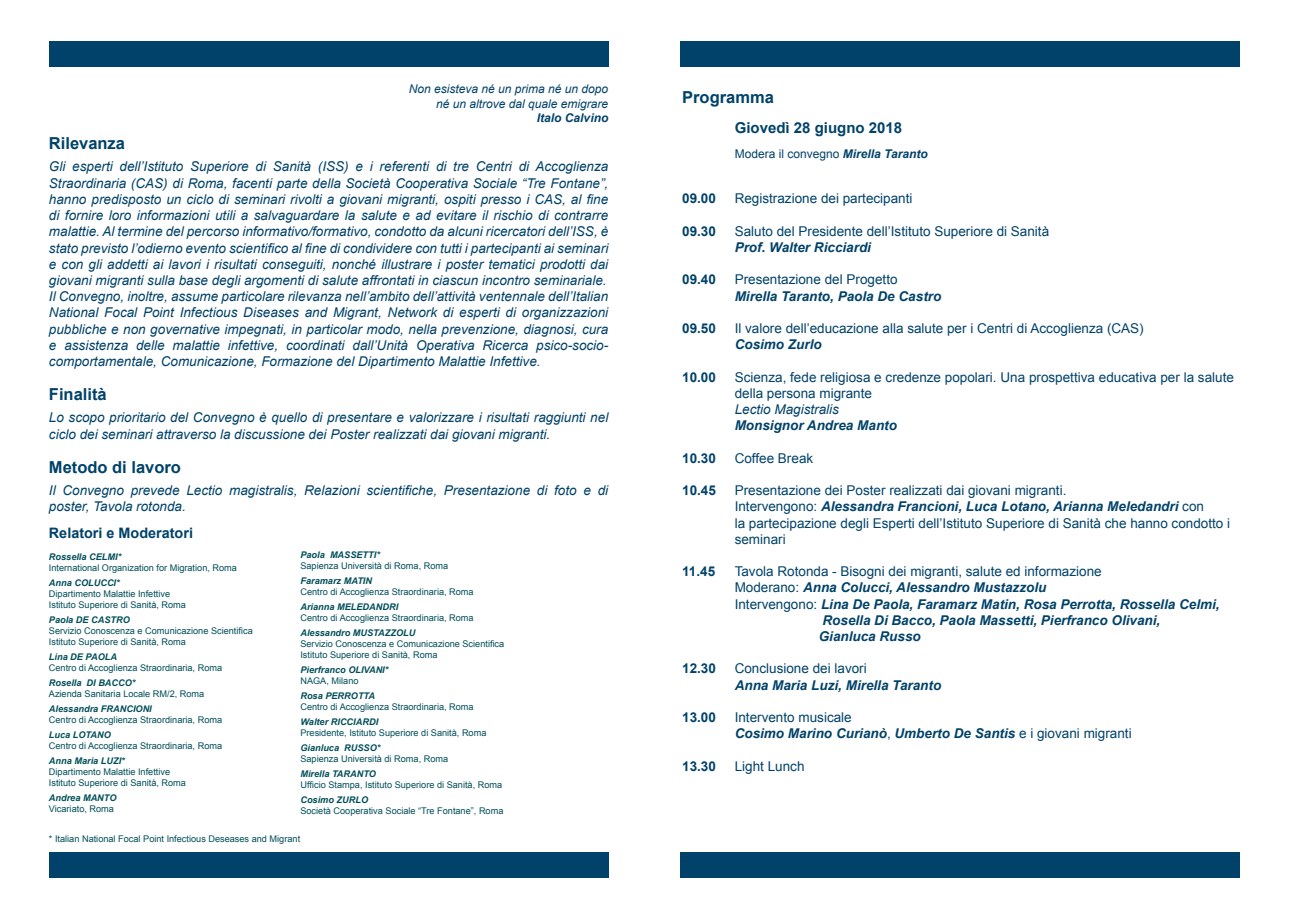
<style>
.page{position:relative;width:1289px;height:919px;background:#fff}
.page>*{position:absolute;margin:0;border:0;box-sizing:border-box;transform-origin:0 0}
.t1{font:700 16.5px "Arial";color:#004269}
.t2{font:700 15px "Arial";color:#004269}
.t3{font:700 14.4px "Arial";color:#004269}
.t4{font:italic 13.5px/16.2px "Arial";color:#004269;text-align:justify}
.t5{font:13.5px/16.2px "Arial";color:#004269}
.t6{font:italic 700 13.5px/16.2px "Arial";color:#004269}
.t7{font:700 13.5px "Arial";color:#004269}
.t8{font:italic 12px "Arial";color:#004269}
.t9{font:12px "Arial";color:#004269}
.t10{font:italic 700 12px "Arial";color:#004269}
.t11{font:9.15px "Arial";color:#004e59}
.t12{font:italic 700 9.15px "Arial";color:#004e59}
.s1{font-weight:700;font-style:italic}
.s2{font-weight:400;font-style:normal}
</style>
<div class="page">
<div style="left:49px;top:41px;width:559px;height:26px;background:#004269"></div>
<div style="left:680px;top:41px;width:559px;height:26px;background:#004269"></div>
<div style="left:49px;top:852px;width:559px;height:25px;background:#004269"></div>
<div style="left:680px;top:852px;width:559px;height:25px;background:#004269"></div>
<p class="t8" style="left:409px;top:81px;width:201px">Non esisteva né un prima né un dopo</p>
<p class="t8" style="left:436px;top:95px;width:174px">né un altrove dal quale emigrare</p>
<p class="t10" style="left:537px;top:110px;width:73px">Italo Calvino</p>
<p class="t1" style="left:49px;top:132px;width:78px">Rilevanza</p>
<p class="t4" style="left:49px;top:159px;width:561px">Gli esperti dell’Istituto Superiore di Sanità (ISS) e i referenti di tre Centri di Accoglienza Straordinaria (CAS) di Roma, facenti parte della Società Cooperativa Sociale “Tre Fontane”, hanno predisposto un ciclo di seminari rivolti a giovani migranti, ospiti presso i CAS, al fine di fornire loro informazioni utili a salvaguardare la salute e ad evitare il rischio di contrarre malattie. Al termine del percorso informativo/formativo, condotto da alcuni ricercatori dell’ISS, è stato previsto l’odierno evento scientifico al fine di condividere con tutti i partecipanti ai seminari e con gli addetti ai lavori i risultati conseguiti, nonché illustrare i poster tematici prodotti dai giovani migranti sulla base degli argomenti di salute affrontati in ciascun incontro seminariale.</p>
<p class="t4" style="left:49px;top:288px;width:561px">Il Convegno, inoltre, assume particolare rilevanza nell’ambito dell’attività ventennale dell’Italian National Focal Point Infectious Diseases and Migrant, Network di esperti di organizzazioni pubbliche e non governative impegnati, in particolar modo, nella prevenzione, diagnosi, cura e assistenza delle malattie infettive, coordinati dall’Unità Operativa Ricerca psico-socio&shy;comportamentale, Comunicazione, Formazione del Dipartimento Malattie Infettive.</p>
<p class="t1" style="left:49px;top:383px;width:59px">Finalità</p>
<p class="t4" style="left:49px;top:410px;width:561px">Lo scopo prioritario del Convegno è quello di presentare e valorizzare i risultati raggiunti nel ciclo dei seminari attraverso la discussione dei Poster realizzati dai giovani migranti.</p>
<p class="t1" style="left:49px;top:456px;width:134px">Metodo di lavoro</p>
<p class="t4" style="left:49px;top:482px;width:561px">Il Convegno prevede Lectio magistralis, Relazioni scientifiche, Presentazione di foto e di poster, Tavola rotonda.</p>
<p class="t3" style="left:49px;top:523px;width:146px">Relatori e Moderatori</p>
<p class="t12" style="left:49px;top:550px;width:74px">Rossella CELMI*</p>
<p class="t11" style="left:49px;top:562px;width:189px">International Organization for Migration, Roma</p>
<p class="t12" style="left:49px;top:576px;width:72px">Anna COLUCCI*</p>
<p class="t11" style="left:49px;top:587px;width:123px">Dipartimento Malattie Infettive</p>
<p class="t11" style="left:49px;top:598px;width:139px">Istituto Superiore di Sanità, Roma</p>
<p class="t12" style="left:49px;top:613px;width:82px">Paola DE CASTRO</p>
<p class="t11" style="left:49px;top:624px;width:205px">Servizio Conoscenza e Comunicazione Scientifica</p>
<p class="t11" style="left:49px;top:635px;width:139px">Istituto Superiore di Sanità, Roma</p>
<p class="t12" style="left:49px;top:650px;width:70px">Lina DE PAOLA</p>
<p class="t11" style="left:49px;top:661px;width:175px">Centro di Accoglienza Straordinaria, Roma</p>
<p class="t12" style="left:49px;top:676px;width:88px">Rosella DI BACCO*</p>
<p class="t11" style="left:49px;top:687px;width:157px">Azienda Sanitaria Locale RM/2, Roma</p>
<p class="t12" style="left:49px;top:702px;width:104px">Alessandra FRANCIONI</p>
<p class="t11" style="left:49px;top:713px;width:175px">Centro di Accoglienza Straordinaria, Roma</p>
<p class="t12" style="left:49px;top:728px;width:63px">Luca LOTANO</p>
<p class="t11" style="left:49px;top:739px;width:175px">Centro di Accoglienza Straordinaria, Roma</p>
<p class="t12" style="left:49px;top:754px;width:77px">Anna Maria LUZI*</p>
<p class="t11" style="left:49px;top:765px;width:123px">Dipartimento Malattie Infettive</p>
<p class="t11" style="left:49px;top:776px;width:139px">Istituto Superiore di Sanità, Roma</p>
<p class="t12" style="left:49px;top:791px;width:69px">Andrea MANTO</p>
<p class="t11" style="left:49px;top:802px;width:67px">Vicariato, Roma</p>
<p class="t12" style="left:300px;top:549px;width:81px">Paola MASSETTI*</p>
<p class="t11" style="left:300px;top:560px;width:149px">Sapienza Università di Roma, Roma</p>
<p class="t12" style="left:300px;top:575px;width:73px">Faramarz MATIN</p>
<p class="t11" style="left:300px;top:586px;width:175px">Centro di Accoglienza Straordinaria, Roma</p>
<p class="t12" style="left:300px;top:601px;width:99px">Arianna MELEDANDRI</p>
<p class="t11" style="left:300px;top:612px;width:175px">Centro di Accoglienza Straordinaria, Roma</p>
<p class="t12" style="left:300px;top:627px;width:116px">Alessandro MUSTAZZOLU</p>
<p class="t11" style="left:300px;top:638px;width:205px">Servizio Conoscenza e Comunicazione Scientifica</p>
<p class="t11" style="left:300px;top:649px;width:139px">Istituto Superiore di Sanità, Roma</p>
<p class="t12" style="left:300px;top:663px;width:89px">Pierfranco OLIVANI*</p>
<p class="t11" style="left:300px;top:675px;width:60px">NAGA, Milano</p>
<p class="t12" style="left:300px;top:689px;width:76px">Rosa PERROTTA</p>
<p class="t11" style="left:300px;top:700px;width:175px">Centro di Accoglienza Straordinaria, Roma</p>
<p class="t12" style="left:300px;top:715px;width:79px">Walter RICCIARDI</p>
<p class="t11" style="left:300px;top:726px;width:187px">Presidente, Istituto Superiore di Sanità, Roma</p>
<p class="t12" style="left:300px;top:741px;width:81px">Gianluca RUSSO*</p>
<p class="t11" style="left:300px;top:752px;width:149px">Sapienza Università di Roma, Roma</p>
<p class="t12" style="left:300px;top:767px;width:77px">Mirella TARANTO</p>
<p class="t11" style="left:300px;top:778px;width:203px">Ufficio Stampa, Istituto Superiore di Sanità, Roma</p>
<p class="t12" style="left:300px;top:793px;width:69px">Cosimo ZURLO</p>
<p class="t11" style="left:300px;top:804px;width:204px">Società Cooperativa Sociale “Tre Fontane”, Roma</p>
<p class="t11" style="left:49px;top:832px;width:253px">* Italian National Focal Point Infectious Deseases and Migrant</p>
<p class="t1" style="left:682px;top:86px;width:93px">Programma</p>
<p class="t2" style="left:734px;top:117px;width:169px">Giovedì 28 giugno 2018</p>
<p class="t9" style="left:734px;top:146px;width:194px">Modera il convegno <span class="s1">Mirella Taranto</span></p>
<p class="t7" style="left:682px;top:189px;width:35px">09.00</p>
<p class="t5" style="left:734px;top:191px;width:179px">Registrazione dei partecipanti</p>
<p class="t7" style="left:682px;top:222px;width:35px">09.30</p>
<p class="t5" style="left:734px;top:223px;width:316px">Saluto del Presidente dell’Istituto Superiore di Sanità</p>
<p class="t6" style="left:734px;top:239px;width:138px">Prof. Walter Ricciardi</p>
<p class="t7" style="left:682px;top:270px;width:35px">09.40</p>
<p class="t5" style="left:734px;top:272px;width:164px">Presentazione del Progetto</p>
<p class="t6" style="left:734px;top:288px;width:208px">Mirella Taranto, Paola De Castro</p>
<p class="t7" style="left:682px;top:319px;width:35px">09.50</p>
<p class="t5" style="left:734px;top:320px;width:410px">Il valore dell’educazione alla salute per i Centri di Accoglienza (CAS)</p>
<p class="t6" style="left:734px;top:337px;width:89px">Cosimo Zurlo</p>
<p class="t7" style="left:682px;top:368px;width:35px">10.00</p>
<p class="t5" style="left:734px;top:369px;width:501px">Scienza, fede religiosa e credenze popolari. Una prospettiva educativa per la salute della persona migrante</p>
<p class="t4" style="left:734px;top:401px;width:106px">Lectio Magistralis</p>
<p class="t6" style="left:734px;top:418px;width:164px">Monsignor Andrea Manto</p>
<p class="t7" style="left:682px;top:449px;width:35px">10.30</p>
<p class="t5" style="left:734px;top:450px;width:80px">Coffee Break</p>
<p class="t7" style="left:682px;top:481px;width:35px">10.45</p>
<p class="t5" style="left:734px;top:482px;width:333px">Presentazione dei Poster realizzati dai giovani migranti.</p>
<p class="t5" style="left:734px;top:498px;width:497px">Intervengono: <span class="s1">Alessandra Francioni, Luca Lotano, Arianna Meledandri</span> con<br>la partecipazione degli Esperti dell’Istituto Superiore di Sanità che hanno condotto i seminari</p>
<p class="t7" style="left:682px;top:562px;width:35px">11.45</p>
<p class="t5" style="left:734px;top:563px;width:368px">Tavola Rotonda - Bisogni dei migranti, salute ed informazione</p>
<p class="t6" style="left:734px;top:580px;width:313px"><span class="s2">Moderano:</span> Anna Colucci, Alessandro Mustazzolu</p>
<p class="t6" style="left:822px;top:596px;width:398px;text-indent:-88px"><span class="s2">Intervengono:</span> Lina De Paola, Faramarz Matin, Rosa Perrotta, Rossella Celmi,<br>Rosella Di Bacco, Paola Massetti, Pierfranco Olivani,</p>
<p class="t6" style="left:818px;top:628px;width:104px">Gianluca Russo</p>
<p class="t7" style="left:682px;top:659px;width:35px">12.30</p>
<p class="t5" style="left:734px;top:660px;width:134px">Conclusione dei lavori</p>
<p class="t6" style="left:734px;top:677px;width:208px">Anna Maria Luzi, Mirella Taranto</p>
<p class="t7" style="left:682px;top:708px;width:35px">13.00</p>
<p class="t5" style="left:734px;top:709px;width:119px">Intervento musicale</p>
<p class="t6" style="left:734px;top:725px;width:398px">Cosimo Marino Curianò<span class="s2">,</span> Umberto De Santis <span class="s2">e i giovani migranti</span></p>
<p class="t7" style="left:682px;top:756px;width:35px">13.30</p>
<p class="t5" style="left:734px;top:758px;width:71px">Light Lunch</p>
</div>
